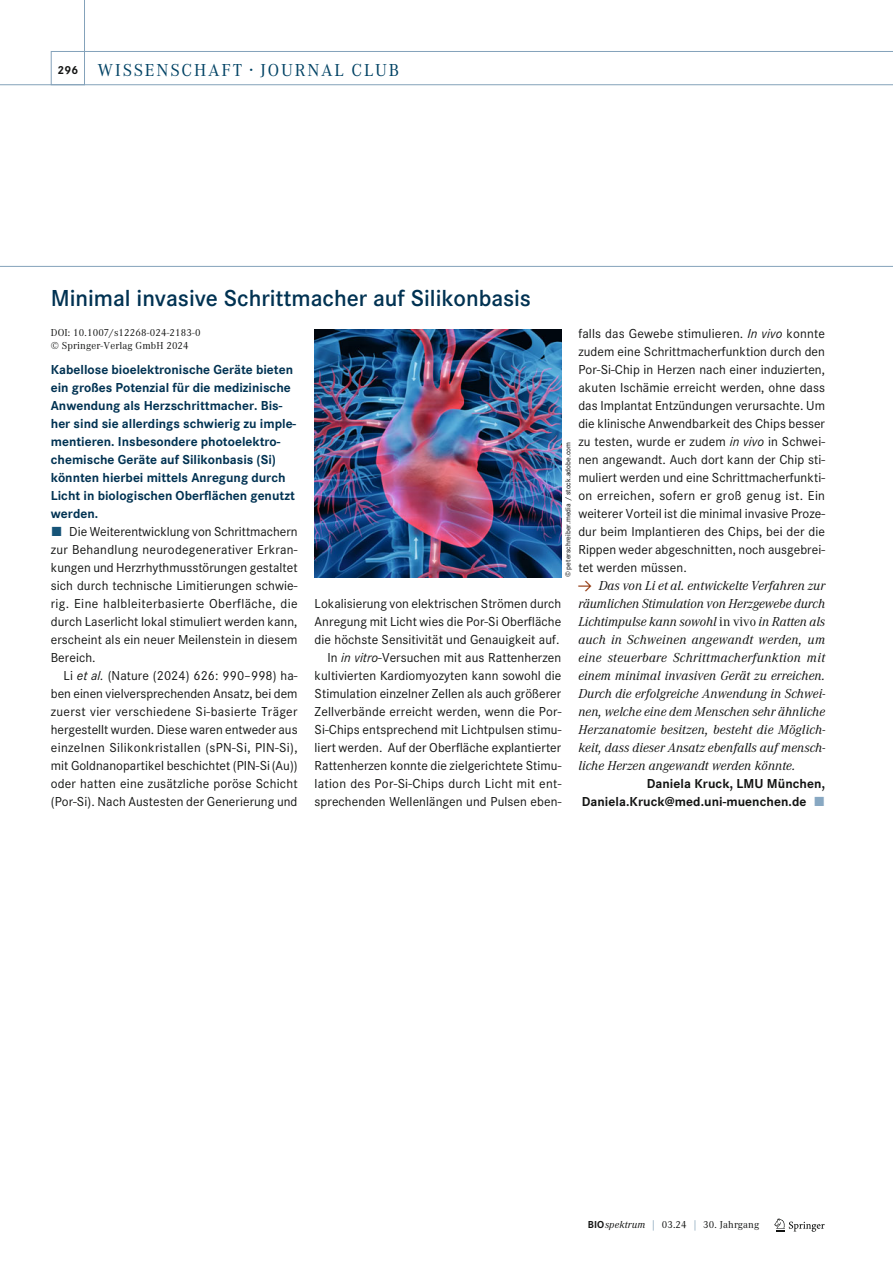
<style>
.page{position:relative;width:893px;height:1263px;background:#fff}
.page>*{position:absolute;margin:0;border:0;box-sizing:border-box;transform-origin:0 0}
.t1{font:600 24px "Corporate S";letter-spacing:-.005em;color:#003252}
.t2{font:18px "Corporate A";letter-spacing:.1em;color:#004264}
.t3{font:13.5px/18px "Corporate S";letter-spacing:.005em;color:#131413;text-align:justify}
.t4{font:700 13.5px/18px "Corporate S";color:#003252}
.t5{font:italic 13.5px/18px "Corporate A";letter-spacing:.005em;color:#131413;text-align:justify}
.t6{font:700 13.5px/18px "Corporate S";letter-spacing:.005em;color:#131413;text-align:right}
.t7{font:10.5px/13.5px "Corporate A";letter-spacing:.015em;color:#131413}
.t8{font:500 7.5px "Corporate S";letter-spacing:.005em;color:#131413}
.s1{font-family:"Corporate S";font-weight:700;font-size:12px;color:#131413}
.s2{font-family:"The Sans Expert";font-weight:400;color:#165478}
.s3{font-weight:400;color:#131413}
.s4{font-style:italic}
.s5{font-family:"The Sans Expert";font-style:normal;color:#8d2d00}
.s6{font-style:normal}
.s7{font-family:"The Sans Expert";font-weight:400;color:#88a8c2}
.s8{font-family:"Corporate S";font-weight:700}
.s9{color:#658ba6}
</style>
<div class="page">
<svg style="left:774px;top:1218px;width:50px;height:14px"></svg>
<hr style="left:0;top:266px;width:892px;height:1px;background:#84a2ba">
<img style="left:314px;top:330px;width:247px;height:248px">
<svg style="left:0;top:0;width:85px;height:85px"></svg>
<div style="left:51px;top:51px;width:841px;height:34px;border:1px solid #84a2ba"></div>
<h2 class="t2" style="left:57px;top:63px;width:343px"><span class="s1">296</span> WISSENSCHAFT · JOURNAL CLUB</h2>
<h1 class="t1" style="left:51px;top:290px;width:482px">Minimal invasive Schrittmacher auf Silikonbasis</h1>
<p class="t7" style="left:51px;top:326px;width:151px">DOI: 10.1007/s12268-024-2183-0 © Springer-Verlag GmbH 2024</p>
<p class="t4" style="left:51px;top:362px;width:248px">Kabellose bioelektronische Geräte bieten ein großes Potenzial für die medizinische Anwendung als Herzschrittmacher. Bis&shy;her sind sie allerdings schwierig zu imple&shy;mentieren. Insbesondere photoelektro&shy;chemische Geräte auf Silikonbasis (Si) könnten hierbei mittels Anregung durch Licht in biologischen Oberflächen genutzt werden.<br><span class="s2">ó</span> <span class="s3">Die Weiterentwicklung von Schrittmachern zur Behandlung neurodegenerativer Erkran&shy;kungen und Herzrhythmusstörungen gestaltet sich durch technische Limitierungen schwie&shy;rig. Eine halbleiterbasierte Oberfläche, die durch Laserlicht lokal stimuliert werden kann, erscheint als ein neuer Meilenstein in diesem Bereich.</span></p>
<p class="t3" style="left:51px;top:668px;width:248px;text-indent:13px">Li <span class="s4">et al.</span> (Nature (2024) 626: 990–998) ha&shy;ben einen vielversprechenden Ansatz, bei dem zuerst vier verschiedene Si-basierte Träger hergestellt wurden. Diese waren entweder aus einzelnen Silikonkristallen (sPN-Si, PIN-Si), mit Goldnanopartikel beschichtet (PIN-Si (Au)) oder hatten eine zusätzliche poröse Schicht (Por-Si). Nach Austesten der Generierung und</p>
<p class="t3" style="left:578px;top:326px;width:248px">falls das Gewebe stimulieren. <span class="s4">In vivo</span> konnte zudem eine Schrittmacherfunktion durch den Por-Si-Chip in Herzen nach einer induzierten, akuten Ischämie erreicht werden, ohne dass das Implantat Entzündungen verursachte. Um die klinische Anwendbarkeit des Chips besser zu testen, wurde er zudem <span class="s4">in vivo</span> in Schwei&shy;nen angewandt. Auch dort kann der Chip sti&shy;muliert werden und eine Schrittmacherfunkti&shy;on erreichen, sofern er groß genug ist. Ein weiterer Vorteil ist die minimal invasive Proze&shy;dur beim Implantieren des Chips, bei der die Rippen weder abgeschnitten, noch ausgebrei&shy;tet werden müssen.</p>
<p class="t5" style="left:578px;top:578px;width:248px"><span class="s5">Y</span> Das von Li et al. entwickelte Verfahren zur räumlichen Stimulation von Herzgewebe durch Lichtimpulse kann sowohl <span class="s6">in vivo</span> in Ratten als auch in Schweinen angewandt werden, um eine steuerbare Schrittmacherfunktion mit einem minimal invasiven Gerät zu erreichen.<br>Durch die erfolgreiche Anwendung in Schwei&shy;nen, welche eine dem Menschen sehr ähnliche Herzanatomie besitzen, besteht die Möglich&shy;keit, dass dieser Ansatz ebenfalls auf mensch&shy;liche Herzen angewandt werden könnte.</p>
<p class="t6" style="left:581px;top:776px;width:245px">Daniela Kruck, LMU München,<br>Daniela.Kruck@med.uni-muenchen.de <span class="s7">ó</span></p>
<p class="t8" style="left:565px;top:577px;width:137px;rotate:-90deg">© peterschreiber.media / stock.adobe.com</p>
<p class="t3" style="left:314px;top:596px;width:248px;text-align:right">Lokalisierung von elektrischen Strömen durch Anregung mit Licht wies die Por-Si Oberfläche die höchste Sensitivität und Genauigkeit auf.<br>In <span class="s4">in vitro</span>-Versuchen mit aus Rattenherzen kultivierten Kardiomyozyten kann sowohl die Stimulation einzelner Zellen als auch größerer Zellverbände erreicht werden, wenn die Por-Si-Chips entsprechend mit Lichtpulsen stimu&shy;liert werden. Auf der Oberfläche explantierter Rattenherzen konnte die zielgerichtete Stimu&shy;lation des Por-Si-Chips durch Licht mit ent&shy;sprechenden Wellenlängen und Pulsen eben-</p>
<p class="t7" style="left:587px;top:1219px;width:173px"><span class="s8">BIO</span><span class="s4">spektrum</span> <span class="s9">|</span> 03.24 <span class="s9">|</span> 30. Jahrgang</p>
</div>
